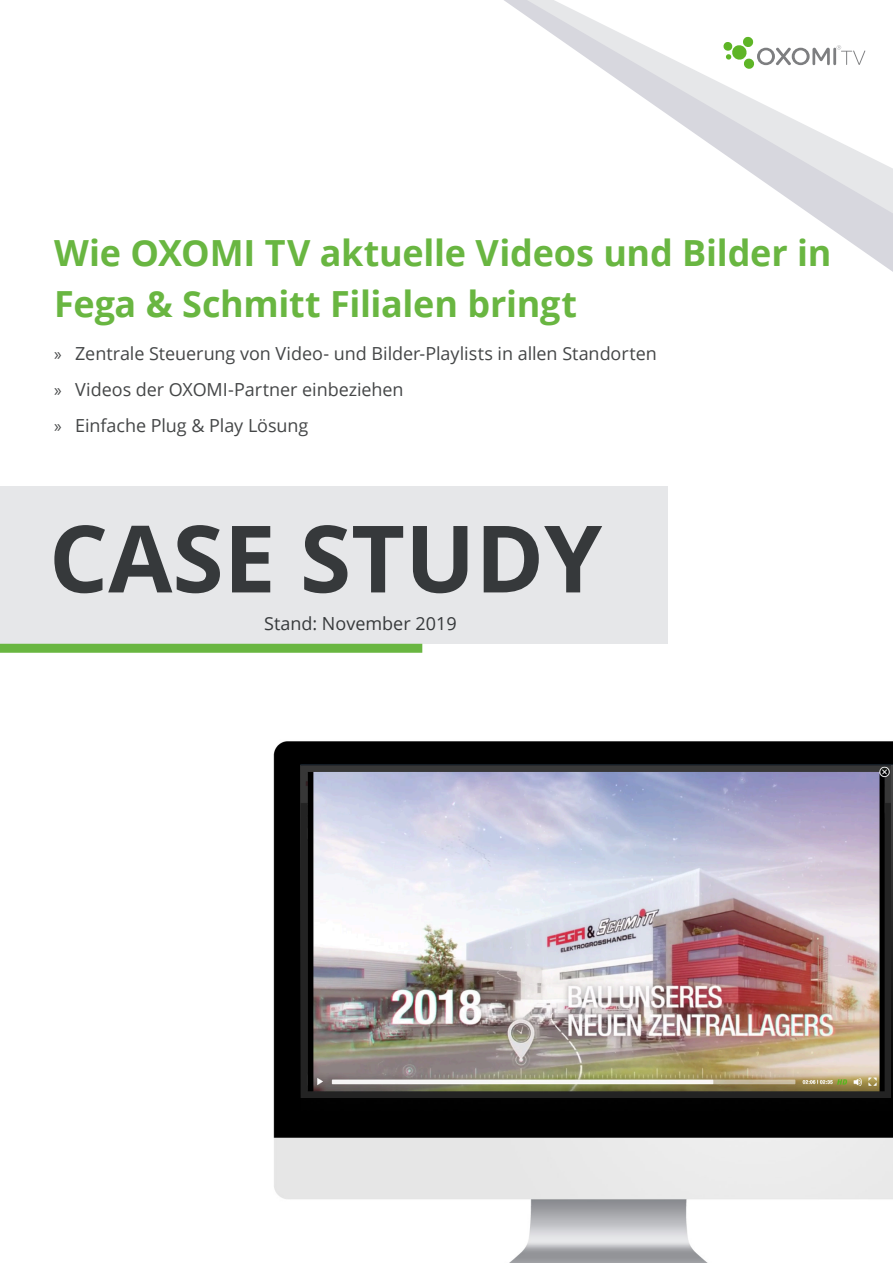
<style>
.page{position:relative;width:893px;height:1263px;background:#fff}
.page>*{position:absolute;margin:0;border:0;box-sizing:border-box;transform-origin:0 0}
.Case_Study{font:700 93px "Open Sans";color:#36393b}
.Titel_Deckblatt{font:700 36px/51px "Open Sans";letter-spacing:-.005em;color:#69b641}
.t1{font:18px "Open Sans";letter-spacing:-.005em;color:#444647}
.Stand__Datum__Deckbl{font:18px "Open Sans";color:#36393b}
.s1{font-family:"Myriad Pro"}
</style>
<div class="page">
<img style="left:273px;top:644px;width:620px;height:619px">
<div style="left:0;top:486px;width:668px;height:158px;background:#e6e7e9"></div>
<div style="left:0;top:644px;width:422px;height:9px;background:#69b641"></div>
<svg style="left:819px;top:220px;width:74px;height:52px"></svg>
<svg style="left:504px;top:0;width:389px;height:220px"></svg>
<svg style="left:723px;top:36px;width:107px;height:33px"></svg>
<hr style="left:833px;top:48px;width:3px;height:17px;background:#7d7e80">
<svg style="left:837px;top:45px;width:28px;height:20px"></svg>
<img style="left:300px;top:765px;width:590px;height:333px">
<p class="Titel_Deckblatt" style="left:54px;top:226px;width:779px">Wie OXOMI TV aktuelle Videos und Bilder in<br>Fega &amp; Schmitt Filialen bringt</p>
<p class="t1" style="left:54px;top:341px;width:604px"><span class="s1">»</span> Zentrale Steuerung von Video- und Bilder-Playlists in allen Standorten</p>
<p class="t1" style="left:54px;top:377px;width:351px"><span class="s1">»</span> Videos der OXOMI-Partner einbeziehen</p>
<p class="t1" style="left:54px;top:413px;width:256px"><span class="s1">»</span> Einfache Plug &amp; Play Lösung</p>
<p class="Case_Study" style="left:49px;top:493px;width:555px">CASE STUDY</p>
<p class="Stand__Datum__Deckbl" style="left:264px;top:611px;width:194px">Stand: November 2019</p>
</div>
